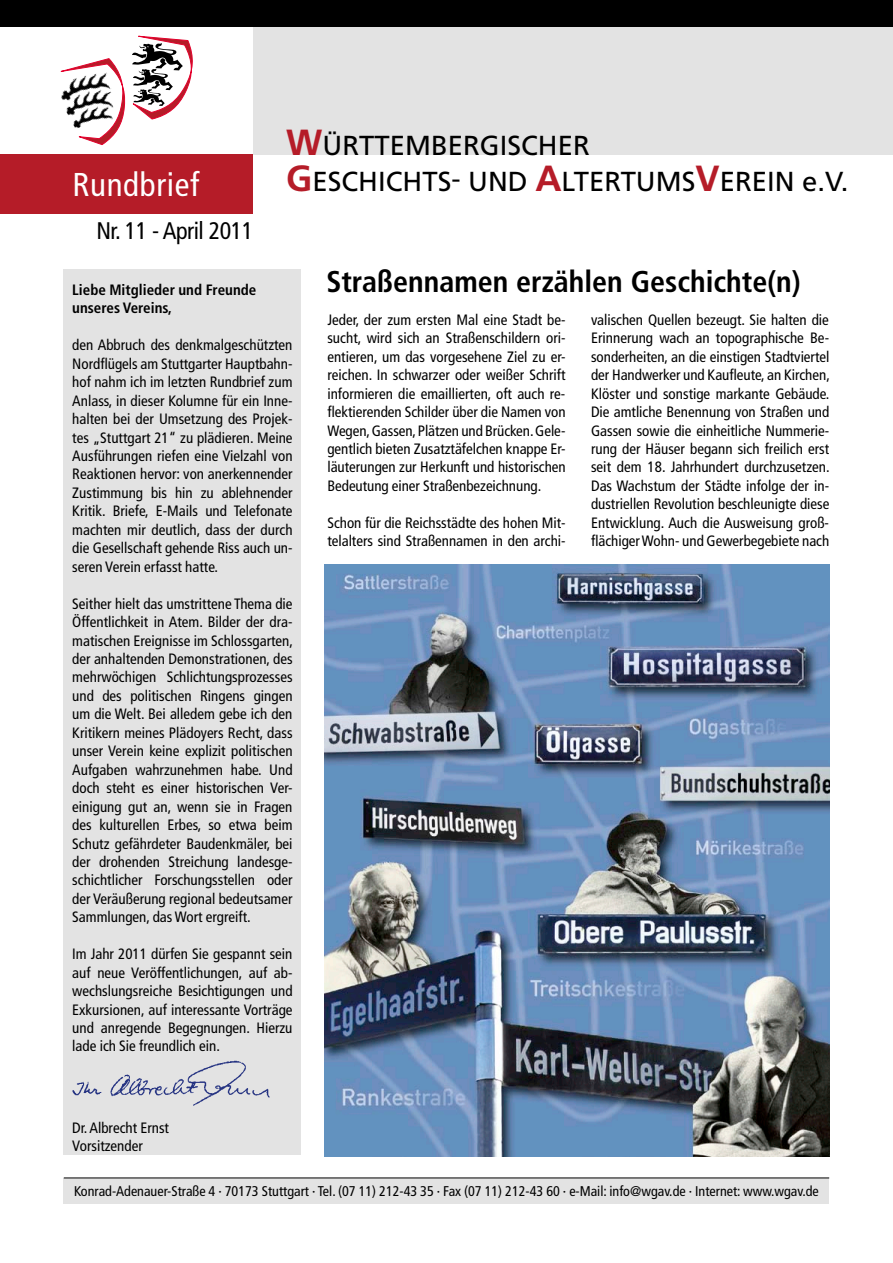
<style>
.page{position:relative;width:893px;height:1263px;background:#fff}
.page>*{position:absolute;margin:0;border:0;box-sizing:border-box;transform-origin:0 0}
.t1{font:condensed 33px "Frutiger";letter-spacing:.02em;color:#fff}
.t2{font:700 condensed 30px "Frutiger LT";color:#000}
.t3{font:27.45px "Frutiger";color:#000}
.t4{font:condensed 24px "Frutiger LT Com";letter-spacing:-.02em;color:#000}
.t5{font:condensed 15px/18.5px "Frutiger LT";color:#000;text-align:justify}
.t6{font:condensed 15px/18.5px "Frutiger LT Com";color:#000;text-align:justify}
.t7{font:700 condensed 15px "Frutiger LT";color:#000}
.t8{font:condensed 14.1px "Frutiger LT Com";color:#000}
.s1{font-weight:700;font-size:36.3px;color:#b51c28}
</style>
<div class="page">
<div style="left:64px;top:1178px;width:765px;height:25px;background:#e3e3e3"></div>
<hr style="left:64px;top:1177px;width:765px;height:1px;background:#000">
<div style="left:253px;top:18px;width:640px;height:136px;background:#e3e3e3"></div>
<div style="left:0;top:154px;width:253px;height:60px;background:#b51c28"></div>
<svg style="left:60px;top:35px;width:133px;height:110px"></svg>
<div style="left:0;top:0;width:893px;height:27px;background:#000"></div>
<img style="left:325px;top:565px;width:504px;height:592px">
<div style="left:64px;top:269px;width:237px;height:886px;background:#e3e3e3"></div>
<img style="left:72px;top:1060px;width:198px;height:46px">
<h3 class="t3" style="left:286px;top:129px;width:305px"><span class="s1">W</span>ÜRTTEMBERGISCHER</h3>
<h1 class="t1" style="left:72px;top:166px;width:128px">Rundbrief</h1>
<h3 class="t3" style="left:286px;top:165px;width:564px"><span class="s1">G</span>ESCHICHTS- UND <span class="s1">A</span>LTERTUMS<span class="s1">V</span>EREIN e.V.</h3>
<h3 class="t4" style="left:96px;top:216px;width:158px">Nr. 11 - April 2011</h3>
<p class="t7" style="left:72px;top:281px;width:186px">Liebe Mitglieder und Freunde</p>
<p class="t7" style="left:72px;top:299px;width:101px">unseres Vereins,</p>
<p class="t5" style="left:72px;top:336px;width:222px">den Abbruch des denkmalgeschützten Nordflügels am Stuttgarter Hauptbahn&shy;hof nahm ich im letzten Rundbrief zum Anlass, in dieser Kolumne für ein Inne&shy;halten bei der Umsetzung des Projek&shy;tes „Stuttgart 21“ zu plädieren. Meine Ausführungen riefen eine Vielzahl von Reaktionen hervor: von anerkennender Zustimmung bis hin zu ablehnender Kritik. Briefe, E-Mails und Telefonate machten mir deutlich, dass der durch die Gesellschaft gehende Riss auch un&shy;seren Verein erfasst hatte.</p>
<p class="t5" style="left:72px;top:594px;width:222px">Seither hielt das umstrittene Thema die Öffentlichkeit in Atem. Bilder der dra&shy;matischen Ereignisse im Schlossgarten, der anhaltenden Demonstrationen, des mehrwöchigen Schlichtungsprozesses und des politischen Ringens gingen um die Welt. Bei alledem gebe ich den Kritikern meines Plädoyers Recht, dass unser Verein keine explizit politischen Aufgaben wahrzunehmen habe. Und doch steht es einer historischen Ver&shy;einigung gut an, wenn sie in Fragen des kulturellen Erbes, so etwa beim Schutz gefährdeter Baudenkmäler, bei der drohenden Streichung landesge&shy;schichtlicher Forschungsstellen oder der Veräußerung regional bedeutsamer Sammlungen, das Wort ergreift.</p>
<p class="t5" style="left:72px;top:945px;width:222px">Im Jahr 2011 dürfen Sie gespannt sein auf neue Veröffentlichungen, auf ab&shy;wechslungsreiche Besichtigungen und Exkursionen, auf interessante Vorträge und anregende Begegnungen. Hierzu lade ich Sie freundlich ein.</p>
<p class="t6" style="left:72px;top:1118px;width:98px;line-height:18px">Dr. Albrecht Ernst<br>Vorsitzender</p>
<h2 class="t2" style="left:326px;top:264px;width:476px">Straßennamen erzählen Geschichte(n)</h2>
<p class="t6" style="left:327px;top:310px;width:240px">Jeder, der zum ersten Mal eine Stadt be&shy;sucht, wird sich an Straßenschildern ori&shy;entieren, um das vorgesehene Ziel zu er&shy;reichen. In schwarzer oder weißer Schrift informieren die emaillierten, oft auch re&shy;flektierenden Schilder über die Namen von Wegen, Gassen, Plätzen und Brücken. Gele&shy;gentlich bieten Zusatztäfelchen knappe Er&shy;läuterungen zur Herkunft und historischen Bedeutung einer Straßenbezeichnung.</p>
<p class="t6" style="left:327px;top:513px;width:240px">Schon für die Reichsstädte des hohen Mit&shy;telalters sind Straßennamen in den archi-</p>
<p class="t6" style="left:591px;top:310px;width:240px">valischen Quellen bezeugt. Sie halten die Erinnerung wach an topographische Be&shy;sonderheiten, an die einstigen Stadtviertel der Handwerker und Kaufleute, an Kirchen, Klöster und sonstige markante Gebäude.<br>Die amtliche Benennung von Straßen und Gassen sowie die einheitliche Nummerie&shy;rung der Häuser begann sich freilich erst seit dem 18. Jahrhundert durchzusetzen.<br>Das Wachstum der Städte infolge der in&shy;dustriellen Revolution beschleunigte diese Entwicklung. Auch die Ausweisung groß&shy;flächiger Wohn- und Gewerbegebiete nach</p>
<p class="t8" style="left:74px;top:1182px;width:746px">Konrad-Adenauer-Straße 4 · 70173 Stuttgart · Tel. (07 11) 212-43 35 · Fax (07 11) 212-43 60 · e-Mail: info@wgav.de · Internet: www.wgav.de</p>
</div>
